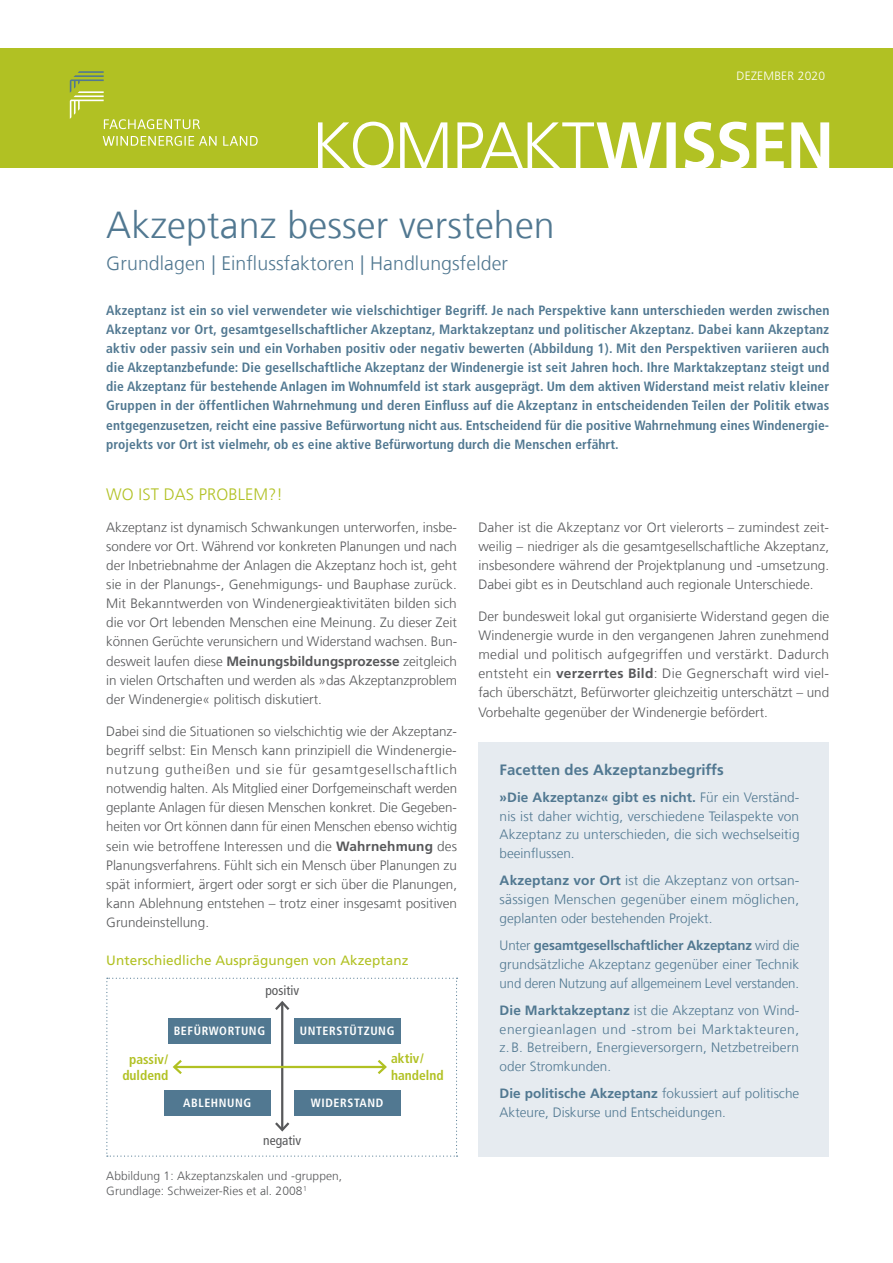
<style>
.page{position:relative;width:893px;height:1263px;background:#fff}
.page>*{position:absolute;margin:0;border:0;box-sizing:border-box;transform-origin:0 0}
.t1{font:300 37.5px "Frutiger LT Com";letter-spacing:.005em;color:#517891}
.t2{font:300 19.5px "Frutiger LT Com";letter-spacing:.005em;color:#517891}
.t3{font:300 16.5px "Frutiger LT Com";letter-spacing:.005em;color:#b1c123}
.H_Infokasten{font:700 15px "Frutiger LT Com";letter-spacing:.005em;color:#517891}
.Fließtext{font:300 13.5px/19.2px "Frutiger LT Com";color:#57585a;text-align:justify}
.Intro{font:700 condensed 13.5px/19.2px "Frutiger LT Std";letter-spacing:.005em;color:#517891;text-align:justify}
.Body_Infokasten___r{font:300 13.5px/18.8px "Frutiger LT Com";color:#517891;text-align:justify}
.Fließtext___Abst_n_8{font:300 13.5px/19.2px "Frutiger LT Com";color:#57585a;text-align:justify}
.H_Grafiken{font:13.5px "Frutiger LT Com";letter-spacing:.005em;color:#b1c123}
.t4{font:700 condensed 13.5px/16.5px "Frutiger LT";color:#b1c123;text-align:center}
.t5{font:condensed 13.5px "Frutiger LT";color:#57585a}
.Bildunterschrift{font:300 12px/14.4px "Frutiger LT Com";letter-spacing:.005em;color:#57585a}
.t6{font:700 condensed 12px "Frutiger LT";letter-spacing:.05em;color:#fff}
.t7{font:300 12px "Frutiger LT Com";letter-spacing:.02em;color:#fff}
.s1{font-weight:700}
</style>
<div class="page">
<div style="left:0;top:49px;width:893px;height:119px;background:#b1c123"></div>
<svg style="left:318px;top:122px;width:511px;height:46px"></svg>
<svg style="left:103px;top:136px;width:155px;height:10px"></svg>
<svg style="left:70px;top:71px;width:130px;height:58px"></svg>
<div style="left:478px;top:742px;width:351px;height:415px;background:#e6ebf0"></div>
<svg style="left:106px;top:978px;width:352px;height:179px"></svg>
<div style="left:168px;top:1018px;width:102px;height:25px;background:#517891"></div>
<div style="left:164px;top:1090px;width:106px;height:25px;background:#517891"></div>
<div style="left:294px;top:1018px;width:106px;height:25px;background:#517891"></div>
<div style="left:294px;top:1090px;width:106px;height:25px;background:#517891"></div>
<p class="t7" style="left:736px;top:68px;width:90px">DEZEMBER 2020</p>
<h1 class="t1" style="left:106px;top:203px;width:450px">Akzeptanz besser verstehen</h1>
<h2 class="t2" style="left:106px;top:252px;width:403px">Grundlagen | Einflussfaktoren | Handlungsfelder</h2>
<p class="Intro" style="left:106px;top:300px;width:725px">Akzeptanz ist ein so viel verwendeter wie vielschichtiger Begriff. Je nach Perspektive kann unterschieden werden zwischen Akzeptanz vor Ort, gesamtgesellschaftlicher Akzeptanz, Marktakzeptanz und politischer Akzeptanz. Dabei kann Akzeptanz aktiv oder passiv sein und ein Vorhaben positiv oder negativ bewerten (Abbildung 1). Mit den Perspektiven variieren auch die Akzeptanzbefunde: Die gesellschaftliche Akzeptanz der Windenergie ist seit Jahren hoch. Ihre Marktakzeptanz steigt und die Akzeptanz für bestehende Anlagen im Wohnumfeld ist stark ausgeprägt. Um dem aktiven Widerstand meist relativ kleiner Gruppen in der öffentlichen Wahrnehmung und deren Einfluss auf die Akzeptanz in entscheidenden Teilen der Politik etwas entgegenzusetzen, reicht eine passive Befürwortung nicht aus. Entscheidend für die positive Wahrnehmung eines Windenergie&shy;projekts vor Ort ist vielmehr, ob es eine aktive Befürwortung durch die Menschen erfährt.</p>
<h3 class="t3" style="left:106px;top:484px;width:178px">WO IST DAS PROBLEM?!</h3>
<p class="Fließtext" style="left:106px;top:517px;width:352px">Akzeptanz ist dynamisch Schwankungen unterworfen, insbe&shy;sondere vor Ort. Während vor konkreten Planungen und nach der Inbetriebnahme der Anlagen die Akzeptanz hoch ist, geht sie in der Planungs-, Genehmigungs- und Bauphase zurück.<br>Mit Bekanntwerden von Windenergieaktivitäten bilden sich die vor Ort lebenden Menschen eine Meinung. Zu dieser Zeit können Gerüchte verunsichern und Widerstand wachsen. Bun&shy;desweit laufen diese <span class="s1">Meinungsbildungsprozesse</span> zeitgleich in vielen Ortschaften und werden als »das Akzeptanzproblem der Windenergie« politisch diskutiert.</p>
<p class="Fließtext___Abst_n_8" style="left:106px;top:721px;width:352px">Dabei sind die Situationen so vielschichtig wie der Akzeptanz&shy;begriff selbst: Ein Mensch kann prinzipiell die Windenergie&shy;nutzung gutheißen und sie für gesamtgesellschaftlich notwendig halten. Als Mitglied einer Dorfgemeinschaft werden geplante Anlagen für diesen Menschen konkret. Die Gegeben&shy;heiten vor Ort können dann für einen Menschen ebenso wichtig sein wie betroffene Interessen und die <span class="s1">Wahrnehmung</span> des Planungsverfahrens. Fühlt sich ein Mensch über Planungen zu spät informiert, ärgert oder sorgt er sich über die Planungen, kann Ablehnung entstehen – trotz einer insgesamt positiven Grundeinstellung.</p>
<p class="Fließtext" style="left:478px;top:517px;width:352px">Daher ist die Akzeptanz vor Ort vielerorts – zumindest zeit&shy;weilig – niedriger als die gesamtgesellschaftliche Akzeptanz, insbesondere während der Projektplanung und -umsetzung.<br>Dabei gibt es in Deutschland auch regionale Unterschiede.</p>
<p class="Fließtext" style="left:478px;top:607px;width:352px">Der bundesweit lokal gut organisierte Widerstand gegen die Windenergie wurde in den vergangenen Jahren zunehmend medial und politisch aufgegriffen und verstärkt. Dadurch entsteht ein <span class="s1">verzerrtes Bild</span>: Die Gegnerschaft wird viel&shy;fach überschätzt, Befürworter gleichzeitig unterschätzt – und Vorbehalte gegenüber der Windenergie befördert.</p>
<p class="H_Infokasten" style="left:500px;top:760px;width:226px">Facetten des Akzeptanzbegriffs</p>
<p class="Body_Infokasten___r" style="left:500px;top:788px;width:301px"><span class="s1">»Die Akzeptanz« gibt es nicht.</span> Für ein Verständ&shy;nis ist daher wichtig, verschiedene Teilaspekte von Akzeptanz zu unterschieden, die sich wechselseitig beeinflussen.</p>
<p class="Body_Infokasten___r" style="left:500px;top:871px;width:301px"><span class="s1">Akzeptanz vor Ort</span> ist die Akzeptanz von ortsan&shy;sässigen Menschen gegenüber einem möglichen, geplanten oder bestehenden Projekt.</p>
<p class="Body_Infokasten___r" style="left:500px;top:936px;width:301px">Unter <span class="s1">gesamtgesellschaftlicher Akzeptanz</span> wird die grundsätzliche Akzeptanz gegenüber einer Technik und deren Nutzung auf allgemeinem Level verstanden.</p>
<p class="Body_Infokasten___r" style="left:500px;top:1001px;width:301px"><span class="s1">Die Marktakzeptanz</span> ist die Akzeptanz von Wind&shy;energieanlagen und -strom bei Marktakteuren, z. B. Betreibern, Energieversorgern, Netzbetreibern oder Stromkunden.</p>
<p class="Body_Infokasten___r" style="left:500px;top:1084px;width:301px"><span class="s1">Die politische Akzeptanz</span> fokussiert auf politische<br>Akteure, Diskurse und Entscheidungen.</p>
<p class="H_Grafiken" style="left:106px;top:953px;width:304px">Unterschiedliche Ausprägungen von Akzeptanz</p>
<p class="t5" style="left:265px;top:983px;width:35px">positiv</p>
<p class="t6" style="left:174px;top:1023px;width:93px">BEFÜRWORTUNG</p>
<p class="t6" style="left:300px;top:1023px;width:96px">UNTERSTÜTZUNG</p>
<p class="t4" style="left:391px;top:1050px;width:54px;text-align:left">aktiv/ handelnd</p>
<p class="t4" style="left:122px;top:1051px;width:48px">passiv/ duldend</p>
<p class="t6" style="left:183px;top:1096px;width:70px">ABLEHNUNG</p>
<p class="t6" style="left:311px;top:1096px;width:74px">WIDERSTAND</p>
<p class="t5" style="left:263px;top:1132px;width:39px">negativ</p>
<p class="Bildunterschrift" style="left:106px;top:1169px;width:237px">Abbildung 1: Akzeptanzskalen und -gruppen,<br>Grundlage: Schweizer-Ries et al. 2008<sup>1</sup></p>
</div>
